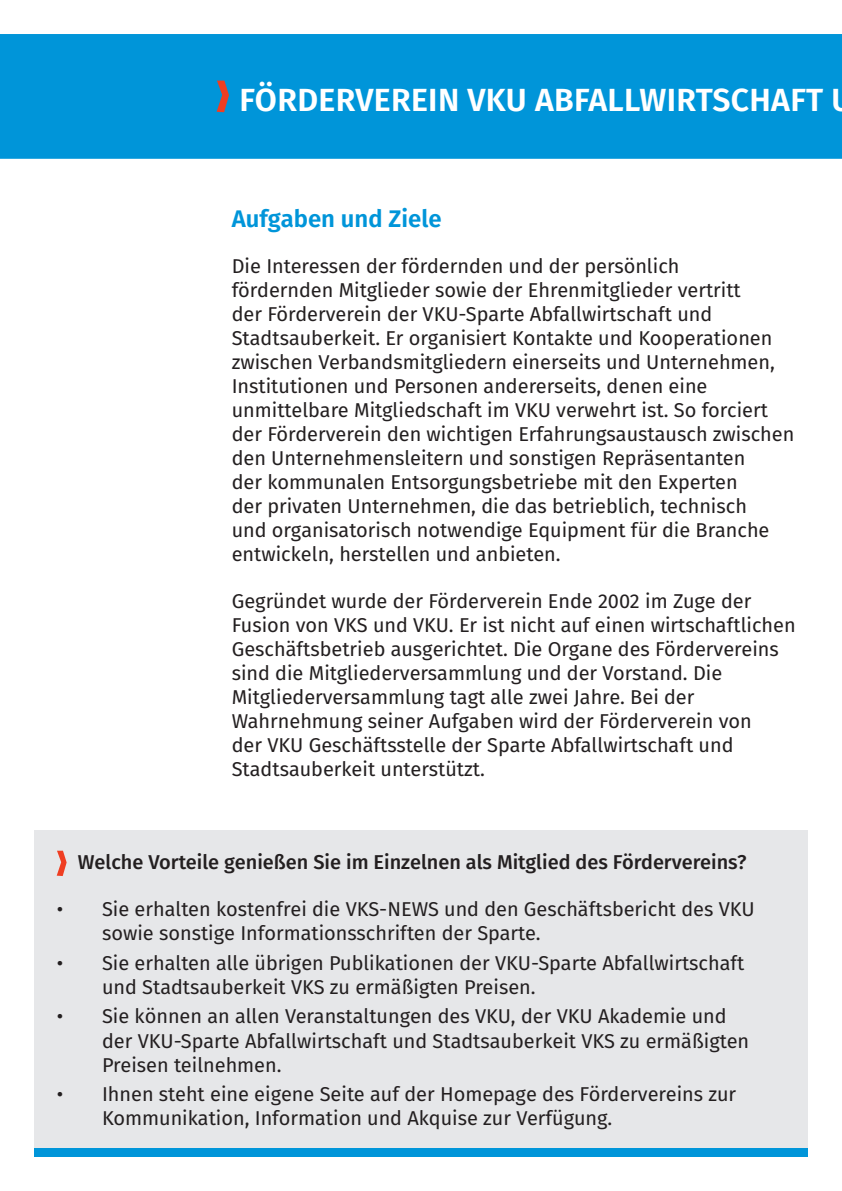
<style>
.page{position:relative;width:842px;height:1191px;background:#fff}
.page>*{position:absolute;margin:0;border:0;box-sizing:border-box;transform-origin:0 0}
.t1{font:600 32px "Fira Sans";letter-spacing:.01em;color:#fff}
.t2{font:600 24px "Fira Sans";color:#0095d9}
.t3{font:20px/24px "Fira Sans";color:#231f20}
.t4{font:500 20px "Fira Sans";color:#231f20}
</style>
<div class="page">
<div style="left:0;top:34px;width:842px;height:125px;background:#0095d9"></div>
<svg style="left:217px;top:81px;width:12px;height:31px"></svg>
<div style="left:34px;top:829px;width:774px;height:319px;background:#e6e7e9"></div>
<div style="left:34px;top:1148px;width:774px;height:9px;background:#0095d9"></div>
<svg style="left:57px;top:850px;width:10px;height:26px"></svg>
<h1 class="t1" style="left:240px;top:73px;width:614px">FÖRDERVEREIN VKU ABFALLWIRTSCHAFT U</h1>
<h2 class="t2" style="left:232px;top:199px;width:211px">Aufgaben und Ziele</h2>
<p class="t3" style="left:232px;top:254px;width:564px">Die Interessen der fördernden und der persönlich<br>fördernden Mitglieder sowie der Ehrenmitglieder vertritt<br>der Förderverein der VKU-Sparte Abfallwirtschaft und Stadtsauberkeit. Er organisiert Kontakte und Kooperationen zwischen Verbandsmitgliedern einerseits und Unternehmen, Institutionen und Personen andererseits, denen eine unmittelbare Mitgliedschaft im VKU verwehrt ist. So forciert der Förderverein den wichtigen Erfahrungsaustausch zwischen den Unternehmensleitern und sonstigen Repräsentanten<br>der kommunalen Entsorgungsbetriebe mit den Experten<br>der privaten Unternehmen, die das betrieblich, technisch<br>und organisatorisch notwendige Equipment für die Branche entwickeln, herstellen und anbieten.</p>
<p class="t3" style="left:232px;top:588px;width:565px">Gegründet wurde der Förderverein Ende 2002 im Zuge der Fusion von VKS und VKU. Er ist nicht auf einen wirtschaftlichen Geschäftsbetrieb ausgerichtet. Die Organe des Fördervereins sind die Mitgliederversammlung und der Vorstand. Die Mitgliederversammlung tagt alle zwei Jahre. Bei der Wahrnehmung seiner Aufgaben wird der Förderverein von<br>der VKU Geschäftsstelle der Sparte Abfallwirtschaft und Stadtsauberkeit unterstützt.</p>
<p class="t4" style="left:78px;top:846px;width:670px">Welche Vorteile genießen Sie im Einzelnen als Mitglied des Fördervereins?</p>
<p class="t3" style="left:102px;top:896px;width:654px;text-indent:-45px">• Sie erhalten kostenfrei die VKS-NEWS und den Geschäftsbericht des VKU sowie sonstige Informationsschriften der Sparte.</p>
<p class="t3" style="left:102px;top:950px;width:644px;text-indent:-45px">• Sie erhalten alle übrigen Publikationen der VKU-Sparte Abfallwirtschaft und Stadtsauberkeit VKS zu ermäßigten Preisen.</p>
<p class="t3" style="left:102px;top:1004px;width:649px;text-indent:-45px">• Sie können an allen Veranstaltungen des VKU, der VKU Akademie und der VKU-Sparte Abfallwirtschaft und Stadtsauberkeit VKS zu ermäßigten<br>Preisen teilnehmen.</p>
<p class="t3" style="left:102px;top:1081px;width:636px;text-indent:-45px">• Ihnen steht eine eigene Seite auf der Homepage des Fördervereins zur<br>Kommunikation, Information und Akquise zur Verfügung.</p>
</div>
